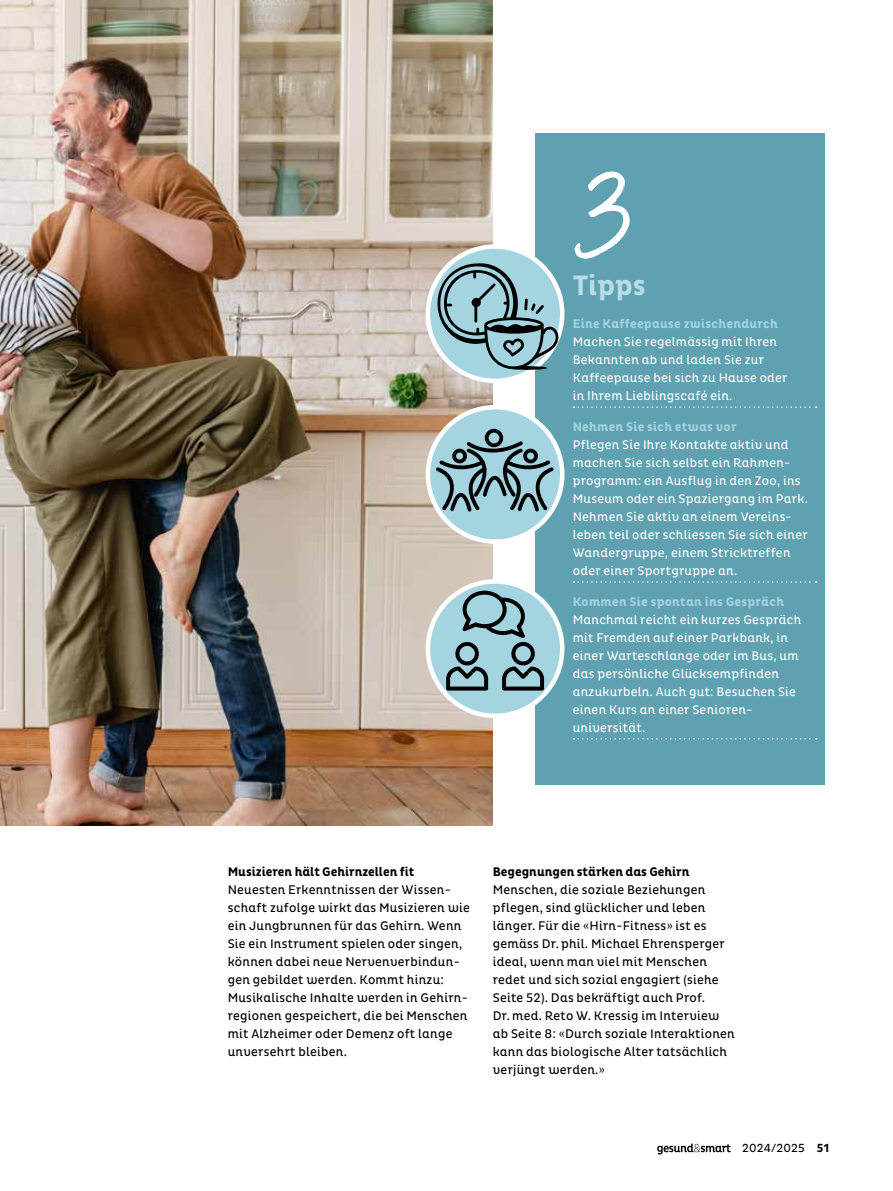
<style>
.page{position:relative;width:893px;height:1191px;background:#fff}
.page>*{position:absolute;margin:0;border:0;box-sizing:border-box;transform-origin:0 0}
.t1{font:135px "Turbinado Light Pro";color:#fff}
.t2{font:700 28.5px "Pluto B Bn Cond";color:#b8dde6}
.t3{font:12.75px/18px "Pluto B Bn Cond";letter-spacing:.02em;color:#000}
.t4{font:12.75px/18px "Pluto B Bn Cond";letter-spacing:.02em;color:#fff}
.t5{font:700 12.75px "Pluto B Bn Cond";letter-spacing:.02em;color:#a4d4e0}
.t6{font:700 12.75px "Pluto B Bn Cond";color:#000}
.t7{font:12px "Pluto B Bn Cond";color:#000}
.s1{font-weight:700}
</style>
<div class="page">
<img style="left:0;top:0;width:493px;height:825px">
<svg style="left:657px;top:1143px;width:74px;height:11px"></svg>
<div style="left:536px;top:133px;width:289px;height:651px;background:#5fa1b0"></div>
<svg style="left:573px;top:406px;width:244px;height:2px"></svg>
<svg style="left:573px;top:581px;width:244px;height:2px"></svg>
<svg style="left:573px;top:738px;width:244px;height:1px"></svg>
<svg style="left:428px;top:246px;width:134px;height:135px;fill:#a4d4e0"></svg>
<div style="left:426px;top:244px;width:138px;height:139px;border:4px solid #fff;border-radius:50%"></div>
<div style="left:428px;top:407px;width:134px;height:134px;background:#a4d4e0;border-radius:50%"></div>
<div style="left:426px;top:405px;width:138px;height:139px;border:4px solid #fff;border-radius:50%"></div>
<svg style="left:428px;top:581px;width:134px;height:135px;background:#aed7e1"></svg>
<div style="left:426px;top:579px;width:138px;height:139px;border:4px solid #fff;border-radius:50%"></div>
<svg style="left:436px;top:429px;width:118px;height:82px"></svg>
<svg style="left:446px;top:590px;width:98px;height:100px;background:#80a4ad"></svg>
<svg style="left:437px;top:261px;width:128px;height:109px;background:#84a8b1"></svg>
<h1 class="t1" style="left:577px;top:141px;width:54px">3</h1>
<h2 class="t2" style="left:573px;top:269px;width:74px">Tipps</h2>
<p class="t5" style="left:573px;top:316px;width:207px">Eine Kaffeepause zwischendurch</p>
<p class="t4" style="left:573px;top:333px;width:216px">Machen Sie regelmässig mit Ihren<br>Bekannten ab und laden Sie zur<br>Kaffeepause bei sich zu Hause oder in Ihrem Lieblingscafé ein.</p>
<p class="t5" style="left:573px;top:419px;width:165px">Nehmen Sie sich etwas vor</p>
<p class="t4" style="left:573px;top:436px;width:237px">Pflegen Sie Ihre Kontakte aktiv und machen Sie sich selbst ein Rahmen&shy;programm: ein Ausflug in den Zoo, ins Museum oder ein Spaziergang im Park.<br>Nehmen Sie aktiv an einem Vereins&shy;leben teil oder schliessen Sie sich einer Wandergruppe, einem Stricktreffen oder einer Sportgruppe an.</p>
<p class="t5" style="left:573px;top:594px;width:213px">Kommen Sie spontan ins Gespräch</p>
<p class="t4" style="left:573px;top:610px;width:230px">Manchmal reicht ein kurzes Gespräch mit Fremden auf einer Parkbank, in einer Warteschlange oder im Bus, um das persönliche Glücksempfinden anzukurbeln. Auch gut: Besuchen Sie einen Kurs an einer Senioren&shy;universität.</p>
<p class="t6" style="left:228px;top:864px;width:188px">Musizieren hält Gehirnzellen fit</p>
<p class="t3" style="left:228px;top:881px;width:244px">Neuesten Erkenntnissen der Wissen&shy;schaft zufolge wirkt das Musizieren wie ein Jungbrunnen für das Gehirn. Wenn Sie ein Instrument spielen oder singen, können dabei neue Nervenverbindun&shy;gen gebildet werden. Kommt hinzu:<br>Musikalische Inhalte werden in Gehirn&shy;regionen gespeichert, die bei Menschen mit Alzheimer oder Demenz oft lange unversehrt bleiben.</p>
<p class="t6" style="left:493px;top:864px;width:198px">Begegnungen stärken das Gehirn</p>
<p class="t3" style="left:493px;top:881px;width:244px">Menschen, die soziale Beziehungen pflegen, sind glücklicher und leben länger. Für die «Hirn-Fitness» ist es gemäss Dr. phil. Michael Ehrensperger ideal, wenn man viel mit Menschen redet und sich sozial engagiert (siehe Seite 52). Das bekräftigt auch Prof.<br>Dr. med. Reto W. Kressig im Interview ab Seite 8: «Durch soziale Interaktionen kann das biologische Alter tatsächlich verjüngt werden.»</p>
<p class="t7" style="left:742px;top:1141px;width:88px">2024/2025 <span class="s1">51</span></p>
</div>
